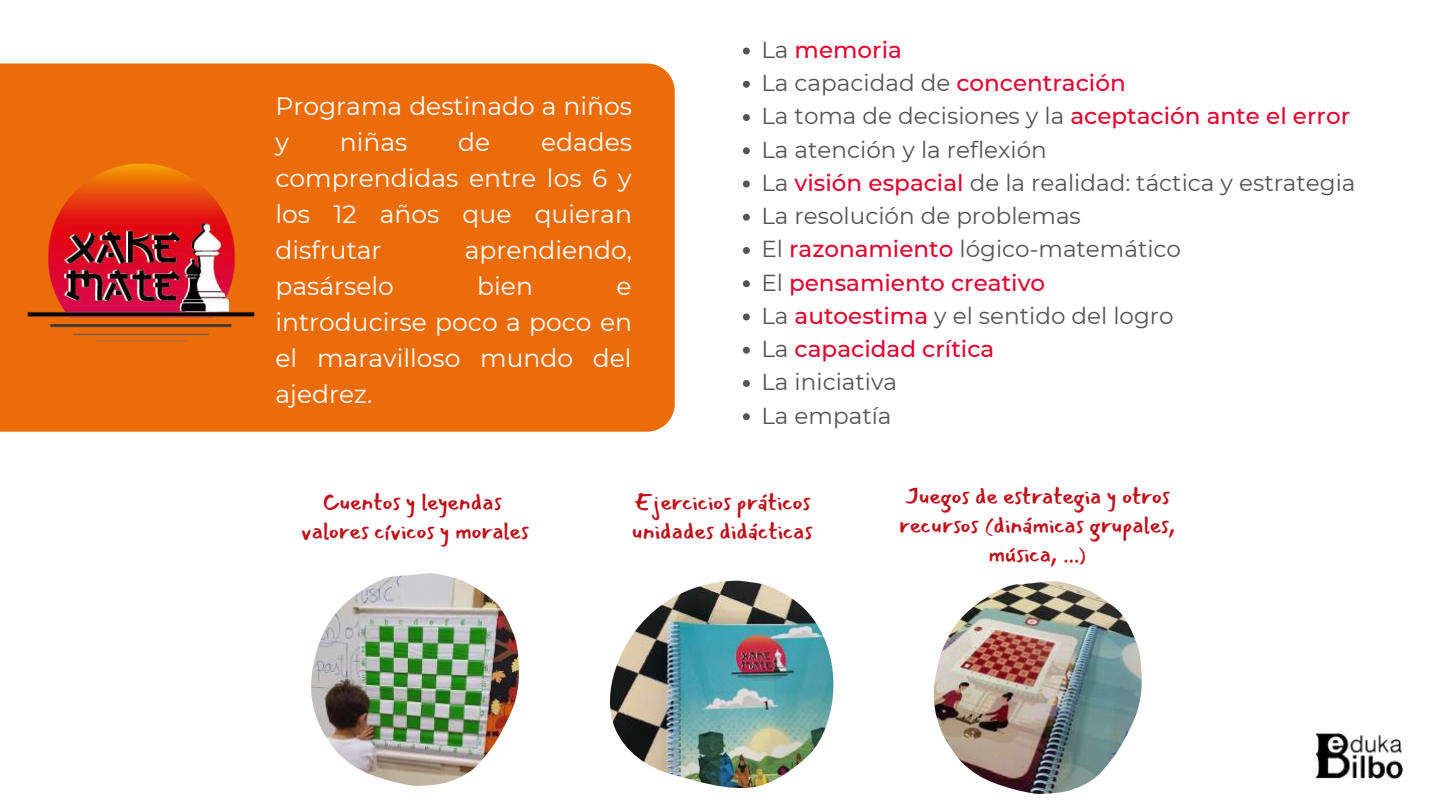
<style>
.page{position:relative;width:1440px;height:810px;background:#fff}
.page>*{position:absolute;margin:0;border:0;box-sizing:border-box;transform-origin:0 0}
.t1{font:25px/36px "Montserrat";color:#fff;text-align:justify}
.t2{font:23.2px/29px "Mansalva";color:#c00f19;text-align:center}
.t3{font:23.1px/33.2px "Montserrat";color:#545454}
.s1{font-weight:500;color:#e5012e}
</style>
<div class="page">
<div style="left:0;top:64px;width:675px;height:368px;background:#ed6c0a"></div>
<img style="left:311px;top:573px;width:208px;height:213px">
<img style="left:610px;top:581px;width:223px;height:207px">
<img style="left:934px;top:581px;width:208px;height:213px">
<img style="left:0;top:130px;width:278px;height:235px">
<svg style="left:743px;top:48px;width:7px;height:6px"></svg>
<svg style="left:743px;top:81px;width:7px;height:7px"></svg>
<svg style="left:743px;top:114px;width:7px;height:7px"></svg>
<svg style="left:743px;top:147px;width:7px;height:7px"></svg>
<svg style="left:743px;top:181px;width:7px;height:6px"></svg>
<svg style="left:743px;top:214px;width:7px;height:7px"></svg>
<svg style="left:743px;top:247px;width:7px;height:7px"></svg>
<svg style="left:743px;top:280px;width:7px;height:7px"></svg>
<svg style="left:743px;top:314px;width:7px;height:6px"></svg>
<svg style="left:743px;top:347px;width:7px;height:7px"></svg>
<svg style="left:743px;top:380px;width:7px;height:7px"></svg>
<svg style="left:743px;top:413px;width:7px;height:7px"></svg>
<img style="left:1312px;top:729px;width:94px;height:51px">
<p class="t1" style="left:275px;top:88px;width:358px">Programa destinado a niños y</p>
<p class="t1" style="left:275px;top:124px;width:358px;text-indent:266px">edades comprendidas entre los 6 y los 12 años que quieran disfrutar</p>
<p class="t1" style="left:340px;top:124px;width:69px">niñas</p>
<p class="t1" style="left:458px;top:124px;width:34px">de</p>
<p class="t1" style="left:465px;top:232px;width:169px">aprendiendo,</p>
<p class="t1" style="left:275px;top:268px;width:120px">pasárselo</p>
<p class="t1" style="left:477px;top:268px;width:57px">bien</p>
<p class="t1" style="left:275px;top:268px;width:358px;text-indent:341px">e introducirse poco a poco en el maravilloso mundo del ajedrez.</p>
<p class="t3" style="left:761px;top:33px;width:596px">La <span class="s1">memoria<br></span>La capacidad de <span class="s1">concentración<br></span>La toma de decisiones y la <span class="s1">aceptación ante el error<br></span>La atención y la reflexión<br>La <span class="s1">visión espacial</span> de la realidad: táctica y estrategia<br>La resolución de problemas<br>El <span class="s1">razonamiento</span> lógico-matemático<br>El <span class="s1">pensamiento creativo<br></span>La <span class="s1">autoestima</span> y el sentido del logro<br>La <span class="s1">capacidad crítica<br></span>La iniciativa<br>La empatía</p>
<p class="t2" style="left:301px;top:487px;width:229px">Cuentos y leyendas valores cívicos y morales</p>
<p class="t2" style="left:899px;top:481px;width:278px">Juegos de estrategia y otros recursos (dinámicas grupales, música, ...)</p>
<p class="t2" style="left:632px;top:487px;width:182px;text-align:left">Ejercicios práticos unidades didácticas</p>
</div>
